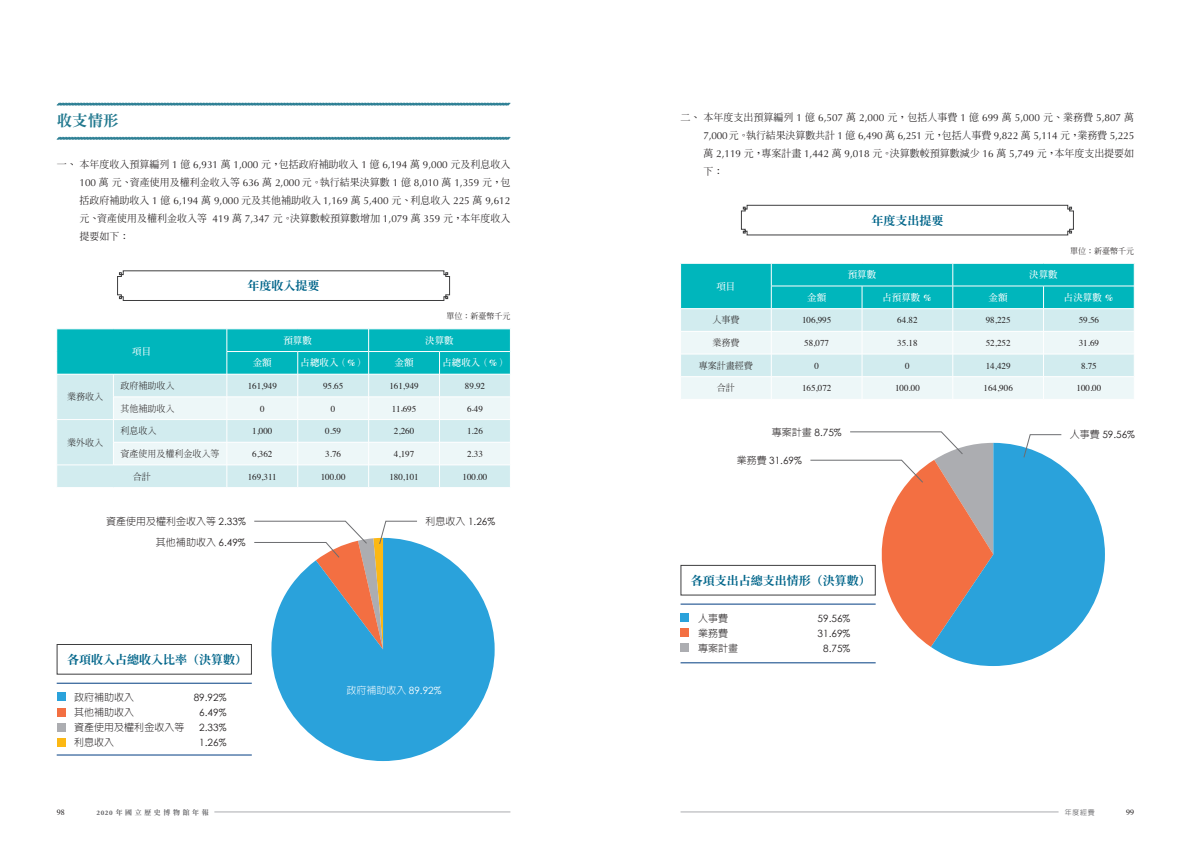
<style>
.page{position:relative;width:1191px;height:842px;background:#fff}
.page>*{position:absolute;margin:0;border:0;box-sizing:border-box;transform-origin:0 0}
.t1{font:15.5px "DF Ming Std W9";color:#22798f}
.t2{font:700 12px "Source Han Serif TC";color:#01658a}
.t3{font:500 10px/18px "AR Ming B5";color:#231f20}
.t4{font:10px "Optima";letter-spacing:-.005em;color:#231f20}
.t5{font:10px/15px "Century Gothic";color:#231f20;text-align:center}
.t6{font:300 10px/15px "AR Hei B5";color:#231f20}
.t7{font:300 10px "AR Hei B5";color:#fff}
.t8{font:700 9.5px "AR Ming B5";color:#fff}
.t9{font:9px "Times";color:#231f20}
.t10{font:300 9px "AR Ming B5";color:#231f20}
.t11{font:500 8px "AR Ming B5";color:#231f20}
.t12{font:8px "Times";color:#231f20}
.t13{font:700 6.9px "Source Han Serif TC";letter-spacing:.385em;color:#636366}
.t14{font:500 6.9px "AR Hei B5";color:#636366}
.s1{font-family:"Optima";font-weight:400}
.s2{font-family:"AR Ming B5";font-weight:500}
.s3{font-family:"Times"}
.s4{font-family:"Century Gothic";font-weight:400}
.s5{font-family:"AR Hei B5";font-weight:300}
.s6{font-family:"Adobe Garamond Pro"}
</style>
<div class="page">
<hr style="left:214px;top:812px;width:296px;height:1px;background:#aaabaf">
<hr style="left:680px;top:812px;width:378px;height:1px;background:#aaabaf">
<svg style="left:56px;top:102px;width:455px;height:4px;background:#77acba"></svg>
<svg style="left:56px;top:136px;width:455px;height:4px;background:#77acba"></svg>
<svg style="left:117px;top:270px;width:333px;height:31px"></svg>
<svg style="left:57px;top:329px;width:454px;height:158px;background:#a0e0e3"></svg>
<svg style="left:271px;top:543px;width:223px;height:218px;fill:#2aa2db"></svg>
<svg style="left:254px;top:521px;width:163px;height:128px"></svg>
<svg style="left:740px;top:205px;width:334px;height:31px"></svg>
<svg style="left:680px;top:263px;width:455px;height:136px;background:#9adfe2"></svg>
<svg style="left:810px;top:431px;width:295px;height:235px"></svg>
<hr style="left:57px;top:683px;width:195px;height:1px;background:#023d82">
<hr style="left:57px;top:755px;width:195px;height:1px;background:#023d82">
<div style="left:57px;top:644px;width:195px;height:30px;border:1px solid #3e3e3f"></div>
<div style="left:57px;top:693px;width:8px;height:8px;background:#2aa2db"></div>
<div style="left:57px;top:708px;width:8px;height:8px;background:#f36f42"></div>
<div style="left:57px;top:723px;width:8px;height:8px;background:#acadb1"></div>
<div style="left:57px;top:738px;width:8px;height:8px;background:#fcb814"></div>
<hr style="left:680px;top:604px;width:195px;height:1px;background:#023d82">
<hr style="left:680px;top:663px;width:195px;height:1px;background:#023d82">
<div style="left:680px;top:565px;width:195px;height:30px;border:1px solid #3e3e3f"></div>
<div style="left:680px;top:613px;width:9px;height:9px;background:#2aa2db"></div>
<div style="left:680px;top:628px;width:9px;height:9px;background:#f36f42"></div>
<div style="left:680px;top:643px;width:9px;height:9px;background:#acadb1"></div>
<h1 class="t1" style="left:57px;top:112px;width:63px">收支情形</h1>
<p class="t3" style="left:57px;top:156px;width:455px;text-align:right">一、 本年度收入預算編列 <span class="s1">1</span> 億 <span class="s1">6,931</span> 萬 <span class="s1">1,000</span> 元，包括政府補助收入 <span class="s1">1</span> 億 <span class="s1">6,194</span> 萬 <span class="s1">9,000</span> 元及利息收入<br><span class="s1">100</span> 萬元、資產使用及權利金收入等 <span class="s1">636</span> 萬 <span class="s1">2,000</span> 元。執行結果決算數 <span class="s1">1</span> 億 <span class="s1">8,010</span> 萬 <span class="s1">1,359</span> 元，包</p>
<p class="t4" style="left:79px;top:195px;width:432px"><span class="s2">括政府補助收入</span> 1 <span class="s2">億</span> 6,194 <span class="s2">萬</span> 9,000 <span class="s2">元及其他補助收入</span> 1,169 <span class="s2">萬</span> 5,400 <span class="s2">元、利息收入</span> 225 <span class="s2">萬</span> 9,612</p>
<p class="t3" style="left:79px;top:210px;width:432px">元、資產使用及權利金收入等 <span class="s1">419</span> 萬 <span class="s1">7,347</span> 元。決算數較預算數增加 <span class="s1">1,079</span> 萬 <span class="s1">359</span> 元，本年度收入提要如下：</p>
<p class="t2" style="left:247px;top:279px;width:73px">年度收入提要</p>
<p class="t11" style="left:446px;top:312px;width:65px">單位：新臺幣千元</p>
<p class="t8" style="left:132px;top:347px;width:20px">項目</p>
<p class="t8" style="left:283px;top:335px;width:30px">預算數</p>
<p class="t8" style="left:425px;top:335px;width:30px">決算數</p>
<p class="t10" style="left:67px;top:392px;width:37px">業務收入</p>
<p class="t10" style="left:67px;top:438px;width:37px">業外收入</p>
<p class="t8" style="left:253px;top:358px;width:20px">金額</p>
<p class="t8" style="left:300px;top:358px;width:67px">占總收入（<span class="s3">%</span>）</p>
<p class="t8" style="left:394px;top:358px;width:20px">金額</p>
<p class="t8" style="left:442px;top:358px;width:67px">占總收入（<span class="s3">%</span>）</p>
<p class="t10" style="left:120px;top:381px;width:55px">政府補助收入</p>
<p class="t9" style="left:248px;top:377px;width:31px">161,949</p>
<p class="t9" style="left:323px;top:377px;width:22px">95.65</p>
<p class="t9" style="left:389px;top:377px;width:31px">161,949</p>
<p class="t9" style="left:465px;top:377px;width:22px">89.92</p>
<p class="t10" style="left:120px;top:404px;width:55px">其他補助收入</p>
<p class="t9" style="left:260px;top:400px;width:6px">0</p>
<p class="t9" style="left:331px;top:400px;width:6px">0</p>
<p class="t9" style="left:392px;top:400px;width:26px">11,695</p>
<p class="t9" style="left:467px;top:400px;width:17px">6.49</p>
<p class="t10" style="left:120px;top:426px;width:37px">利息收入</p>
<p class="t9" style="left:252px;top:423px;width:22px">1,000</p>
<p class="t9" style="left:325px;top:423px;width:17px">0.59</p>
<p class="t9" style="left:394px;top:423px;width:22px">2,260</p>
<p class="t9" style="left:467px;top:423px;width:17px">1.26</p>
<p class="t10" style="left:120px;top:449px;width:100px">資產使用及權利金收入等</p>
<p class="t9" style="left:252px;top:446px;width:22px">6,362</p>
<p class="t9" style="left:325px;top:446px;width:17px">3.76</p>
<p class="t9" style="left:394px;top:446px;width:22px">4,197</p>
<p class="t9" style="left:467px;top:446px;width:17px">2.33</p>
<p class="t10" style="left:133px;top:472px;width:19px">合計</p>
<p class="t9" style="left:248px;top:468px;width:30px">169,311</p>
<p class="t9" style="left:321px;top:468px;width:26px">100.00</p>
<p class="t9" style="left:389px;top:468px;width:31px">180,101</p>
<p class="t9" style="left:462px;top:468px;width:26px">100.00</p>
<p class="t6" style="left:106px;top:514px;width:141px">資產使用及權利金收入等 <span class="s4">2.33%</span></p>
<p class="t5" style="left:425px;top:514px;width:71px"><span class="s5">利息收入</span> 1.26%</p>
<p class="t6" style="left:156px;top:535px;width:91px">其他補助收入 <span class="s4">6.49%</span></p>
<p class="t2" style="left:67px;top:653px;width:181px">各項收入占總收入比率（決算數）</p>
<p class="t6" style="left:74px;top:689px;width:112px">政府補助收入<br>其他補助收入<br>資產使用及權利金收入等利息收入</p>
<p class="t5" style="left:194px;top:689px;width:34px">89.92%<br>6.49%<br>2.33%<br>1.26%</p>
<p class="t7" style="left:346px;top:685px;width:97px">政府補助收入 <span class="s4">89.92%</span></p>
<p class="t3" style="left:680px;top:108px;width:455px">二、 本年度支出預算編列 <span class="s1">1</span> 億 <span class="s1">6,507</span> 萬 <span class="s1">2,000</span> 元，包括人事費 <span class="s1">1</span> 億 <span class="s1">699</span> 萬 <span class="s1">5,000</span> 元、業務費 <span class="s1">5,807</span> 萬</p>
<p class="t4" style="left:703px;top:129px;width:432px">7,000<span class="s2">元。執行結果決算數共計</span> 1 <span class="s2">億</span> 6,490 <span class="s2">萬</span> 6,251 <span class="s2">元，包括人事費</span> 9,822 <span class="s2">萬</span> 5,114 <span class="s2">元，業務費</span> 5,225</p>
<p class="t3" style="left:703px;top:144px;width:432px">萬 <span class="s1">2,119</span> 元，專案計畫 <span class="s1">1,442</span> 萬 <span class="s1">9,018</span> 元。決算數較預算數減少 <span class="s1">16</span> 萬 <span class="s1">5,749</span> 元，本年度支出提要如下：</p>
<p class="t2" style="left:871px;top:214px;width:73px">年度支出提要</p>
<p class="t11" style="left:1070px;top:247px;width:65px">單位：新臺幣千元</p>
<p class="t8" style="left:716px;top:281px;width:20px">項目</p>
<p class="t8" style="left:847px;top:270px;width:30px">預算數</p>
<p class="t8" style="left:1029px;top:270px;width:30px">決算數</p>
<p class="t8" style="left:807px;top:293px;width:20px">金額</p>
<p class="t8" style="left:882px;top:293px;width:51px">占預算數 <span class="s3">%</span></p>
<p class="t8" style="left:988px;top:293px;width:20px">金額</p>
<p class="t8" style="left:1064px;top:293px;width:51px">占決算數 <span class="s3">%</span></p>
<p class="t10" style="left:712px;top:315px;width:28px">人事費</p>
<p class="t9" style="left:802px;top:312px;width:31px">106,995</p>
<p class="t9" style="left:897px;top:312px;width:22px">64.82</p>
<p class="t9" style="left:985px;top:312px;width:26px">98,225</p>
<p class="t9" style="left:1078px;top:312px;width:22px">59.56</p>
<p class="t10" style="left:712px;top:338px;width:28px">業務費</p>
<p class="t9" style="left:804px;top:335px;width:26px">58,077</p>
<p class="t9" style="left:897px;top:335px;width:22px">35.18</p>
<p class="t9" style="left:985px;top:335px;width:26px">52,252</p>
<p class="t9" style="left:1078px;top:335px;width:22px">31.69</p>
<p class="t10" style="left:699px;top:361px;width:55px">專案計畫經費</p>
<p class="t9" style="left:814px;top:357px;width:6px">0</p>
<p class="t9" style="left:905px;top:357px;width:6px">0</p>
<p class="t9" style="left:985px;top:357px;width:26px">14,429</p>
<p class="t9" style="left:1081px;top:357px;width:17px">8.75</p>
<p class="t10" style="left:717px;top:384px;width:19px">合計</p>
<p class="t9" style="left:802px;top:380px;width:31px">165,072</p>
<p class="t9" style="left:895px;top:380px;width:26px">100.00</p>
<p class="t9" style="left:983px;top:380px;width:31px">164,906</p>
<p class="t9" style="left:1076px;top:380px;width:26px">100.00</p>
<p class="t5" style="left:772px;top:424px;width:71px"><span class="s5">專案計畫</span> 8.75%</p>
<p class="t5" style="left:736px;top:453px;width:67px"><span class="s5">業務費</span> 31.69%</p>
<p class="t5" style="left:1069px;top:427px;width:67px"><span class="s5">人事費</span> 59.56%</p>
<p class="t2" style="left:691px;top:574px;width:181px">各項支出占總支出情形（決算數）</p>
<p class="t6" style="left:698px;top:610px;width:42px">人事費業務費專案計畫</p>
<p class="t5" style="left:817px;top:610px;width:34px">59.56%<br>31.69%<br>8.75%</p>
<p class="t12" style="left:57px;top:804px;width:9px">98</p>
<p class="t13" style="left:96px;top:808px;width:114px"><span class="s6">2020</span>年國立歷史博物館年報</p>
<p class="t14" style="left:1065px;top:808px;width:31px">年度經費</p>
<p class="t12" style="left:1126px;top:804px;width:9px">99</p>
</div>
